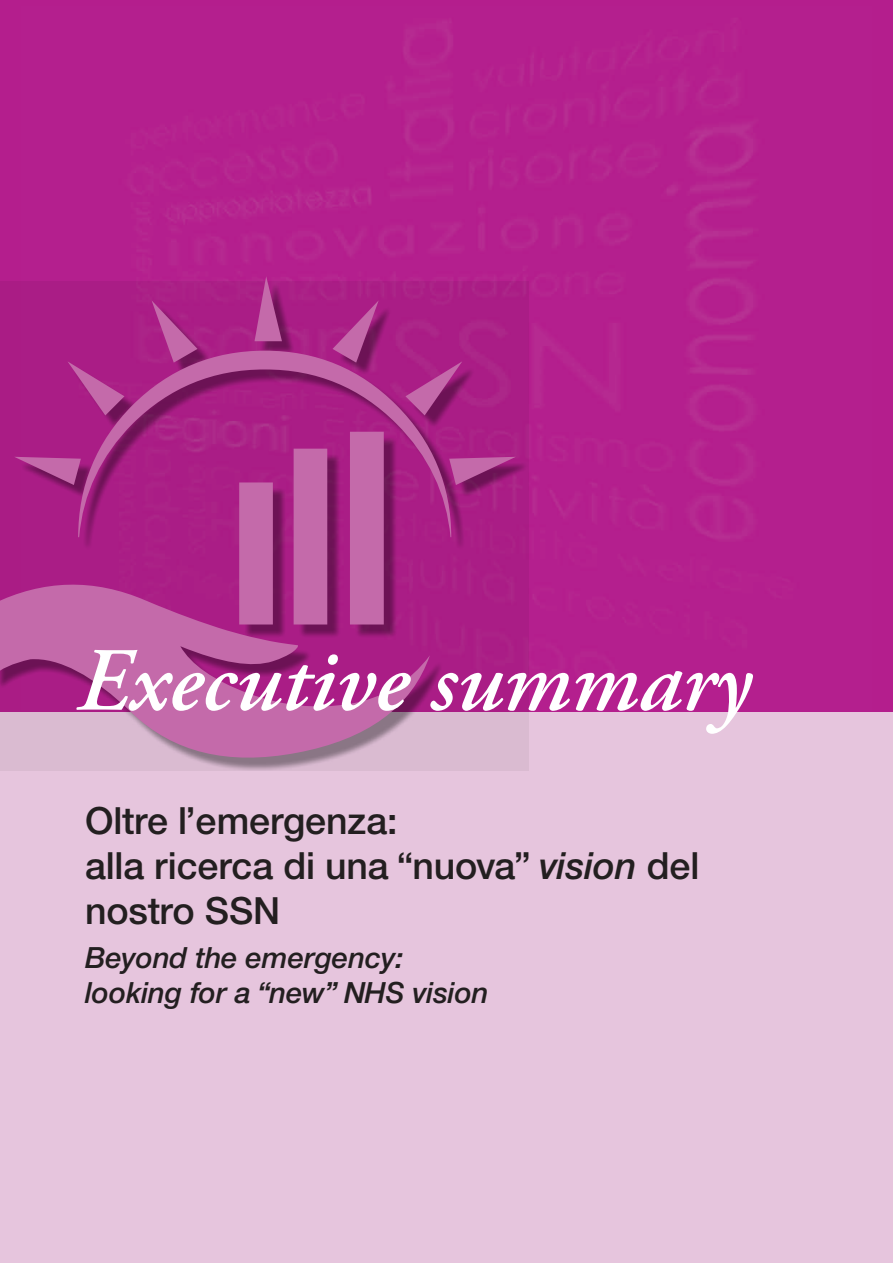
<style>
.page{position:relative;width:893px;height:1263px;background:#e6c5dd}
.page>*{position:absolute;margin:0;border:0;box-sizing:border-box;transform-origin:0 0}
.t1{font:italic 600 90px "Adobe Garamond Pro";color:#fff}
.t2{font:500 37.5px/45px "Helvetica Neue";letter-spacing:-.005em;color:#231f20}
.t3{font:italic 500 29.25px/35.1px "Helvetica Neue";letter-spacing:-.005em;color:#231f20}
.s1{font-style:italic}
</style>
<div class="page">
<div style="left:0;top:0;width:893px;height:712px;background:#b41e8d"></div>
<img style="left:131px;top:21px;width:622px;height:603px">
<svg style="left:0;top:282px;width:529px;height:489px;fill:#aa1d86"></svg>
<svg style="left:0;top:578px;width:430px;height:188px"></svg>
<svg style="left:451px;top:361px;width:11px;height:54px"></svg>
<svg style="left:451px;top:457px;width:65px;height:28px;background:#a53f89"></svg>
<svg style="left:78px;top:351px;width:373px;height:186px;fill:#aa1d86"></svg>
<svg style="left:152px;top:300px;width:46px;height:63px"></svg>
<div style="left:294px;top:449px;width:33px;height:175px;background:#c46aaa"></div>
<div style="left:350px;top:432px;width:34px;height:192px;background:#c46aaa"></div>
<svg style="left:333px;top:300px;width:46px;height:63px"></svg>
<svg style="left:254px;top:276px;width:28px;height:65px"></svg>
<svg style="left:67px;top:361px;width:57px;height:54px"></svg>
<svg style="left:14px;top:457px;width:67px;height:28px"></svg>
<div style="left:239px;top:482px;width:34px;height:142px;background:#c46aaa"></div>
<h1 class="t1" style="left:77px;top:629px;width:675px">Executive summary</h1>
<p class="t2" style="left:85px;top:798px;width:616px">Oltre l’emergenza:<br>alla ricerca di una “nuova” <span class="s1">vision</span> del nostro SSN</p>
<p class="t3" style="left:85px;top:939px;width:405px">Beyond the emergency: looking for a “new” NHS vision</p>
</div>
